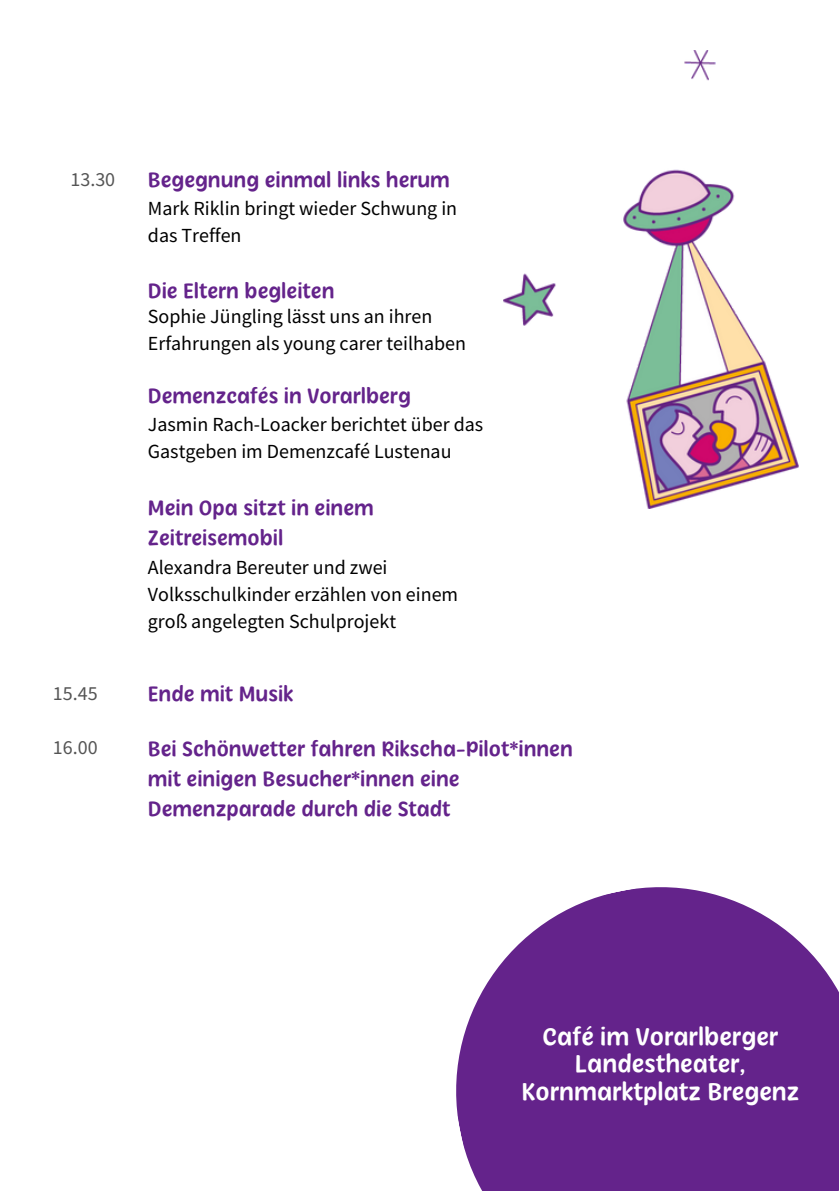
<style>
.page{position:relative;width:839px;height:1191px;background:#fff}
.page>*{position:absolute;margin:0;border:0;box-sizing:border-box;transform-origin:0 0}
.t1{font:600 25.6px/27.4px "Herbit";color:#fff;text-align:center}
.t2{font:600 22px/30px "Herbit";color:#64238b}
.t3{font:20px/27px "Source Sans Pro";color:#000}
.t4{font:20px "Source Sans Pro";color:#555}
</style>
<div class="page">
<img style="left:503px;top:51px;width:295px;height:457px">
<svg style="left:456px;top:887px;width:382px;height:304px;background:#783f9a"></svg>
<p class="t4" style="left:70px;top:166px;width:46px">13.30</p>
<p class="t2" style="left:148px;top:165px;width:303px">Begegnung einmal links herum</p>
<h2 class="t3" style="left:148px;top:195px;width:311px">Mark Riklin bringt wieder Schwung in das Treffen</h2>
<p class="t2" style="left:148px;top:276px;width:188px">Die Eltern begleiten</p>
<p class="t3" style="left:148px;top:302px;width:320px">Sophie Jüngling lässt uns an ihren<br>Erfahrungen als young carer teilhaben</p>
<p class="t2" style="left:148px;top:381px;width:264px">Demenzcafés in Vorarlberg</p>
<p class="t3" style="left:148px;top:411px;width:337px">Jasmin Rach-Loacker berichtet über das<br>Gastgeben im Demenzcafé Lustenau</p>
<p class="t2" style="left:148px;top:493px;width:227px">Mein Opa sitzt in einem<br>Zeitreisemobil</p>
<h2 class="t3" style="left:148px;top:553px;width:312px">Alexandra Bereuter und zwei<br>Volksschulkinder erzählen von einem groß angelegten Schulprojekt</h2>
<p class="t4" style="left:53px;top:680px;width:46px">15.45</p>
<p class="t2" style="left:148px;top:679px;width:147px">Ende mit Musik</p>
<p class="t4" style="left:53px;top:735px;width:46px">16.00</p>
<h2 class="t2" style="left:148px;top:733px;width:426px">Bei Schönwetter fahren Rikscha-Pilot*innen mit einigen Besucher*innen eine<br>Demenzparade durch die Stadt</h2>
<h1 class="t1" style="left:521px;top:1023px;width:279px">Café im Vorarlberger<br>Landestheater,<br>Kornmarktplatz Bregenz</h1>
</div>
